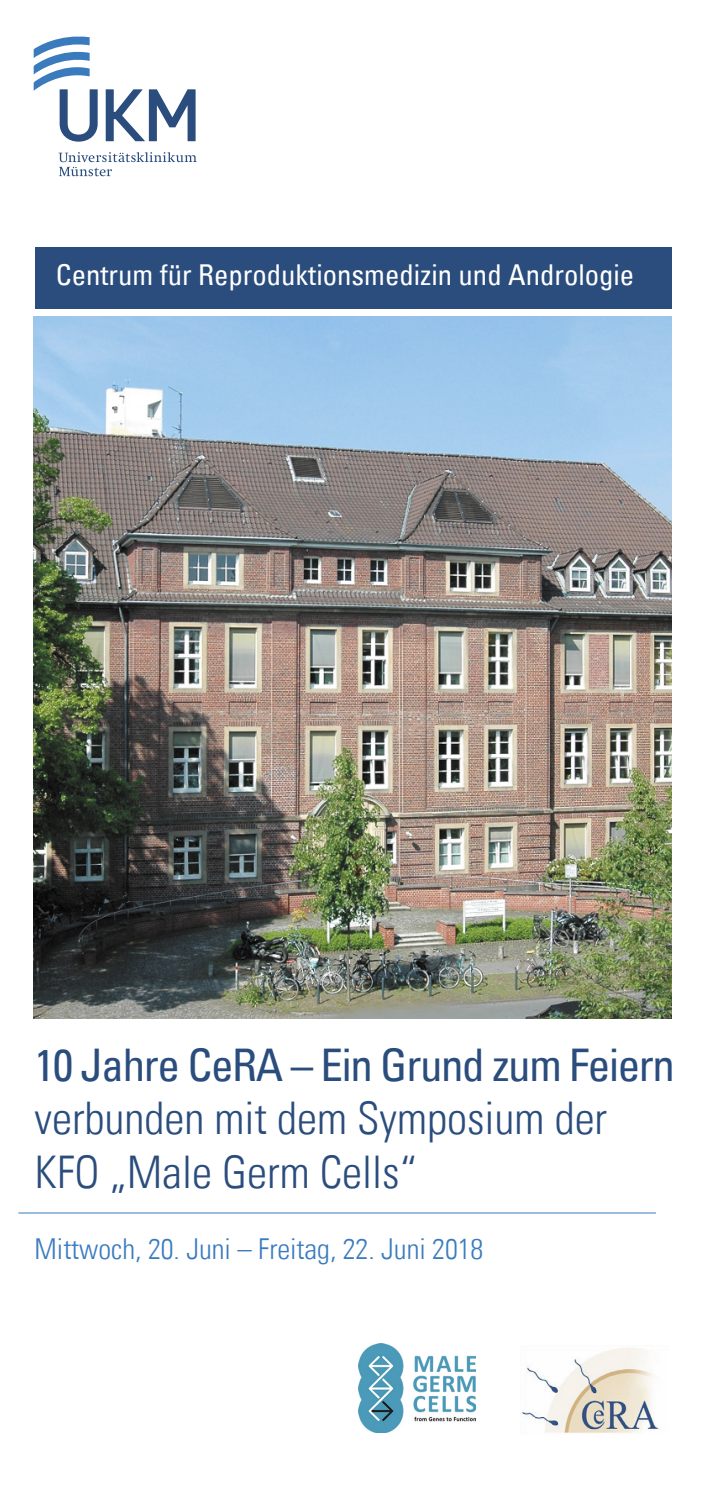
<style>
.page{position:relative;width:702px;height:1489px;background:#fff}
.page>*{position:absolute;margin:0;border:0;box-sizing:border-box;transform-origin:0 0}
.t1{font:45px/53.2px "Univers Com 47 Light Cond";color:#2a4d7d}
.t2{font:condensed 45px "Univers Com 57";letter-spacing:-.03em;color:#2a4d7d}
.t3{font:condensed 28.75px "Univers Com 57";color:#fff}
.t4{font:28.75px "Univers Com 47 Light Cond";color:#3a7bbe}
</style>
<div class="page">
<svg style="left:34px;top:36px;width:64px;height:106px"></svg>
<svg style="left:106px;top:89px;width:89px;height:52px"></svg>
<svg style="left:59px;top:152px;width:138px;height:24px"></svg>
<img style="left:520px;top:1348px;width:139px;height:86px">
<img style="left:359px;top:1343px;width:116px;height:89px">
<div style="left:35px;top:247px;width:636px;height:61px;background:#2a4d7d"></div>
<hr style="left:18px;top:1212px;width:638px;height:1px;background:#3a7bbe">
<img style="left:34px;top:316px;width:637px;height:702px">
<p class="t3" style="left:56px;top:256px;width:580px">Centrum für Reproduktionsmedizin und Andrologie</p>
<p class="t2" style="left:35px;top:1036px;width:642px">10 Jahre CeRA – Ein Grund zum Feiern</p>
<p class="t1" style="left:35px;top:1091px;width:574px">verbunden mit dem Symposium der<br>KFO „Male Germ Cells“</p>
<p class="t4" style="left:35px;top:1230px;width:450px">Mittwoch, 20. Juni – Freitag, 22. Juni 2018</p>
</div>
